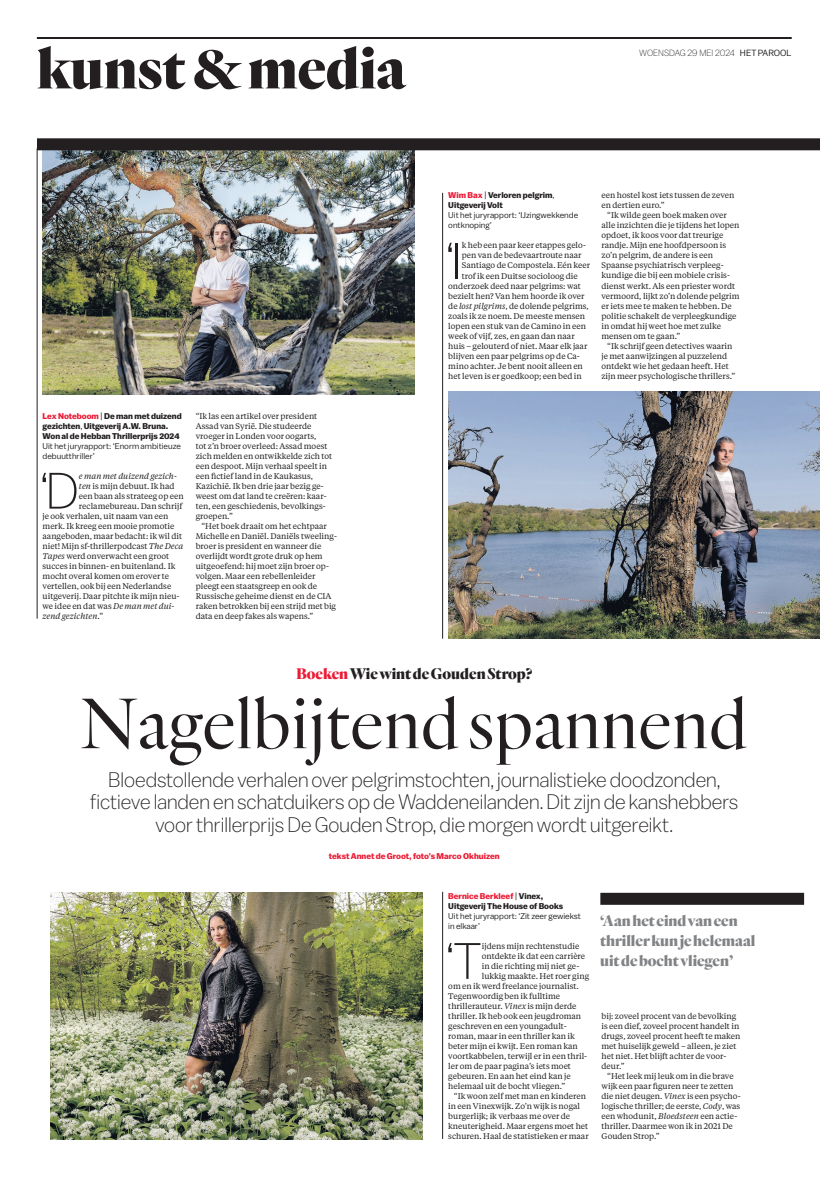
<style>
.page{position:relative;width:820px;height:1177px;background:#fff}
.page>*{position:absolute;margin:0;border:0;box-sizing:border-box;transform-origin:0 0}
.t1{font:300 74px "Quarto";color:#231f20}
.t2{font:900 60px "Quarto";color:#231f20}
.t3{font:300 51.1px "Balto";color:#231f20}
.t4{font:300 21px/22px "Balto";color:#231f20;text-align:center}
.t5{font:900 16px/20px "Quarto";color:#818386}
.t6{font:900 16px "Quarto";color:#231f20}
.t7{font:300 9px "Balto";color:#231f20}
.t8{font:700 8.4px/10px "Balto";color:#231f20}
.t9{font:8.4px/10px "Balto";color:#231f20}
.t10{font:700 8.4px "Balto";color:#ed1a34}
.t11{font:8.2px/10px "Tiempos Text";color:#231f20}
.t12{font:italic 8.2px "Tiempos Text";color:#231f20}
.s1{font-weight:400}
.s2{color:#ed1a34}
.s3{font-style:italic}
.s4{font-style:normal}
</style>
<div class="page">
<hr style="left:37px;top:37px;width:754px;height:2px;background:#231f20">
<img style="left:51px;top:892px;width:371px;height:247px">
<img style="left:43px;top:150px;width:371px;height:244px">
<img style="left:448px;top:392px;width:371px;height:246px">
<div style="left:600px;top:892px;width:203px;height:12px;background:#231f20"></div>
<div style="left:37px;top:138px;width:782px;height:12px;background:#231f20"></div>
<hr style="left:442px;top:193px;width:1px;height:445px;background:#231f20">
<hr style="left:442px;top:891px;width:1px;height:247px;background:#231f20">
<hr style="left:37px;top:148px;width:1px;height:470px;background:#231f20">
<h2 class="t2" style="left:37px;top:26px;width:370px">kunst &amp; media</h2>
<p class="t7" style="left:639px;top:47px;width:154px">woensdag 29 mei 2024 <span class="s1">HET PAROOL</span></p>
<p class="t8" style="left:43px;top:410px;width:141px"><span class="s2">Lex Noteboom</span> <span class="s1">|</span> De man met duizend gezichten<span class="s1">,</span> Uitgeverij A.W. Bruna.<br>Won al de Hebban Thrillerprijs 2024</p>
<p class="t9" style="left:43px;top:440px;width:140px">Uit het juryrapport: ‘Enorm ambitieuze debuutthriller’</p>
<h3 class="t3" style="left:40px;top:461px;width:41px">‘d</h3>
<p class="t12" style="left:79px;top:470px;width:99px">e man met duizend gezich-</p>
<p class="t11" style="left:79px;top:480px;width:97px"><span class="s3">ten</span> is mijn debuut. Ik had</p>
<p class="t11" style="left:79px;top:490px;width:106px">een baan als strateeg op een</p>
<p class="t11" style="left:79px;top:500px;width:105px">reclamebureau. Dan schrijf</p>
<p class="t11" style="left:43px;top:510px;width:127px">je ook verhalen, uit naam van een</p>
<p class="t11" style="left:43px;top:520px;width:133px">merk. Ik kreeg een mooie promotie</p>
<p class="t11" style="left:43px;top:530px;width:141px">aangeboden, maar bedacht: ik wil dit</p>
<p class="t11" style="left:43px;top:540px;width:142px">niet! Mijn sf-thrillerpodcast <span class="s3">The Deca</span></p>
<p class="t11" style="left:43px;top:550px;width:128px"><span class="s3">Tapes</span> werd onverwacht een groot</p>
<p class="t11" style="left:43px;top:560px;width:134px">succes in binnen- en buitenland. Ik</p>
<p class="t11" style="left:43px;top:570px;width:128px">mocht overal komen om erover te</p>
<p class="t11" style="left:43px;top:580px;width:130px">vertellen, ook bij een Nederlandse</p>
<p class="t11" style="left:43px;top:590px;width:138px">uitgeverij. Daar pitchte ik mijn nieu-</p>
<p class="t11" style="left:43px;top:600px;width:133px">we idee en dat was <span class="s3">De man met dui-</span></p>
<p class="t12" style="left:43px;top:610px;width:62px">zend gezichten<span class="s4">.”</span></p>
<p class="t11" style="left:196px;top:410px;width:138px">“Ik las een artikel over president<br>Assad van Syrië. Die studeerde vroeger in Londen voor oogarts,<br>tot z’n broer overleed: Assad moest zich melden en ontwikkelde zich tot een despoot. Mijn verhaal speelt in een fictief land in de Kaukasus,<br>Kazichië. Ik ben drie jaar bezig ge&shy;weest om dat land te creëren: kaar&shy;ten, een geschiedenis, bevolkings&shy;groepen.”</p>
<p class="t11" style="left:196px;top:520px;width:143px;text-indent:6px">“Het boek draait om het echtpaar Michelle en Daniël. Daniëls tweeling&shy;broer is president en wanneer die overlijdt wordt grote druk op hem uitgeoefend: hij moet zijn broer op&shy;volgen. Maar een rebellenleider pleegt een staatsgreep en ook de Russische geheime dienst en de CIA raken betrokken bij een strijd met big data en deep fakes als wapens.”</p>
<p class="t8" style="left:448px;top:190px;width:108px"><span class="s2">Wim Bax</span> <span class="s1">|</span> Verloren pelgrim<span class="s1">,<br></span>Uitgeverij Volt</p>
<p class="t9" style="left:448px;top:210px;width:131px">Uit het juryrapport: ‘IJzingwekkende ontknoping’</p>
<h3 class="t3" style="left:445px;top:231px;width:18px">‘i</h3>
<p class="t11" style="left:461px;top:240px;width:126px">k heb een paar keer etappes gelo-</p>
<p class="t11" style="left:461px;top:250px;width:121px">pen van de bedevaartroute naar</p>
<p class="t11" style="left:461px;top:260px;width:130px">Santiago de Compostela. Eén keer</p>
<p class="t11" style="left:461px;top:270px;width:117px">trof ik een Duitse socioloog die</p>
<p class="t11" style="left:448px;top:280px;width:134px">onderzoek deed naar pelgrims: wat</p>
<p class="t11" style="left:448px;top:290px;width:138px">bezielt hen? Van hem hoorde ik over</p>
<p class="t11" style="left:448px;top:300px;width:142px">de <span class="s3">lost pilgrims</span>, de dolende pelgrims,</p>
<p class="t11" style="left:448px;top:310px;width:138px">zoals ik ze noem. De meeste mensen</p>
<p class="t11" style="left:448px;top:320px;width:139px">lopen een stuk van de Camino in een</p>
<p class="t11" style="left:448px;top:330px;width:128px">week of vijf, zes, en gaan dan naar</p>
<p class="t11" style="left:448px;top:340px;width:140px">huis – gelouterd of niet. Maar elk jaar</p>
<p class="t11" style="left:448px;top:350px;width:133px">blijven een paar pelgrims op de Ca-</p>
<p class="t11" style="left:448px;top:360px;width:136px">mino achter. Je bent nooit alleen en</p>
<p class="t11" style="left:448px;top:370px;width:135px">het leven is er goedkoop; een bed in</p>
<p class="t11" style="left:601px;top:190px;width:134px">een hostel kost iets tussen de zeven en dertien euro.”</p>
<p class="t11" style="left:601px;top:210px;width:139px;text-indent:6px">“Ik wilde geen boek maken over alle inzichten die je tijdens het lopen opdoet, ik koos voor dat treurige randje. Mijn ene hoofdpersoon is zo’n pelgrim, de andere is een<br>Spaanse psychiatrisch verpleeg&shy;kundige die bij een mobiele crisis&shy;dienst werkt. Als een priester wordt vermoord, lijkt zo’n dolende pelgrim er iets mee te maken te hebben. De politie schakelt de verpleegkundige in omdat hij weet hoe met zulke mensen om te gaan.”</p>
<p class="t11" style="left:601px;top:340px;width:135px;text-indent:6px">“Ik schrijf geen detectives waarin je met aanwijzingen al puzzelend ontdekt wie het gedaan heeft. Het zijn meer psychologische thrillers.”</p>
<h3 class="t6" style="left:296px;top:662px;width:238px"><span class="s2">Boeken</span> Wie wint de Gouden Strop?</h3>
<h1 class="t1" style="left:81px;top:674px;width:667px">Nagelbijtend spannend</h1>
<h3 class="t4" style="left:90px;top:768px;width:649px">Bloedstollende verhalen over pelgrimstochten, journalistieke doodzonden, fictieve landen en schatduikers op de waddeneilanden. dit zijn de kanshebbers voor thrillerprijs de gouden strop, die morgen wordt uitgereikt.</h3>
<p class="t10" style="left:329px;top:850px;width:172px">tekst Annet de Groot, foto’s Marco Okhuizen</p>
<p class="t8" style="left:448px;top:890px;width:116px"><span class="s2">Bernice Berkleef</span> <span class="s1">|</span> Vinex,<br>Uitgeverij The House of Books</p>
<p class="t9" style="left:448px;top:910px;width:134px">Uit het juryrapport: ‘Zit zeer gewiekst in elkaar’</p>
<h3 class="t3" style="left:445px;top:931px;width:37px">‘T</h3>
<p class="t11" style="left:481px;top:940px;width:99px">ijdens mijn rechtenstudie</p>
<p class="t11" style="left:481px;top:950px;width:105px">ontdekte ik dat een carrière</p>
<p class="t11" style="left:481px;top:960px;width:99px">in die richting mij niet ge-</p>
<p class="t11" style="left:481px;top:970px;width:109px">lukkig maakte. Het roer ging</p>
<p class="t11" style="left:448px;top:980px;width:132px">om en ik werd freelance journalist.</p>
<p class="t11" style="left:448px;top:990px;width:113px">Tegenwoordig ben ik fulltime</p>
<p class="t11" style="left:448px;top:1000px;width:130px">thrillerauteur. <span class="s3">Vinex</span> is mijn derde</p>
<p class="t11" style="left:448px;top:1010px;width:134px">thriller. Ik heb ook een jeugdroman</p>
<p class="t11" style="left:448px;top:1020px;width:120px">geschreven en een youngadult-</p>
<p class="t11" style="left:448px;top:1030px;width:128px">roman, maar in een thriller kan ik</p>
<p class="t11" style="left:448px;top:1040px;width:131px">beter mijn ei kwijt. Een roman kan</p>
<p class="t11" style="left:448px;top:1050px;width:140px">voortkabbelen, terwijl er in een thril-</p>
<p class="t11" style="left:448px;top:1060px;width:124px">ler om de paar pagina’s iets moet</p>
<p class="t11" style="left:448px;top:1070px;width:124px">gebeuren. En aan het eind kan je</p>
<p class="t11" style="left:448px;top:1080px;width:118px">helemaal uit de bocht vliegen.”</p>
<p class="t11" style="left:454px;top:1090px;width:133px">“Ik woon zelf met man en kinderen</p>
<p class="t11" style="left:448px;top:1100px;width:133px">in een Vinexwijk. Zo’n wijk is nogal</p>
<p class="t11" style="left:448px;top:1110px;width:123px">burgerlijk; ik verbaas me over de</p>
<p class="t11" style="left:448px;top:1120px;width:141px">kneuterigheid. Maar ergens moet het</p>
<p class="t11" style="left:448px;top:1130px;width:142px">schuren. Haal de statistieken er maar</p>
<h3 class="t5" style="left:600px;top:910px;width:157px">‘Aan het eind van een thriller kun je helemaal uit de bocht vliegen’</h3>
<p class="t11" style="left:601px;top:1010px;width:140px">bij: zoveel procent van de bevolking is een dief, zoveel procent handelt in drugs, zoveel procent heeft te maken met huiselijk geweld – alleen, je ziet het niet. Het blijft achter de voor&shy;deur.”</p>
<p class="t11" style="left:601px;top:1070px;width:141px;text-indent:6px">“Het leek mij leuk om in die brave wijk een paar figuren neer te zetten die niet deugen. <span class="s3">Vinex</span> is een psycho&shy;logische thriller; de eerste, <span class="s3">Cody</span>, was een whodunit, <span class="s3">Bloedsteen</span> een actie&shy;thriller. Daarmee won ik in 2021 De<br>Gouden Strop.”</p>
</div>
